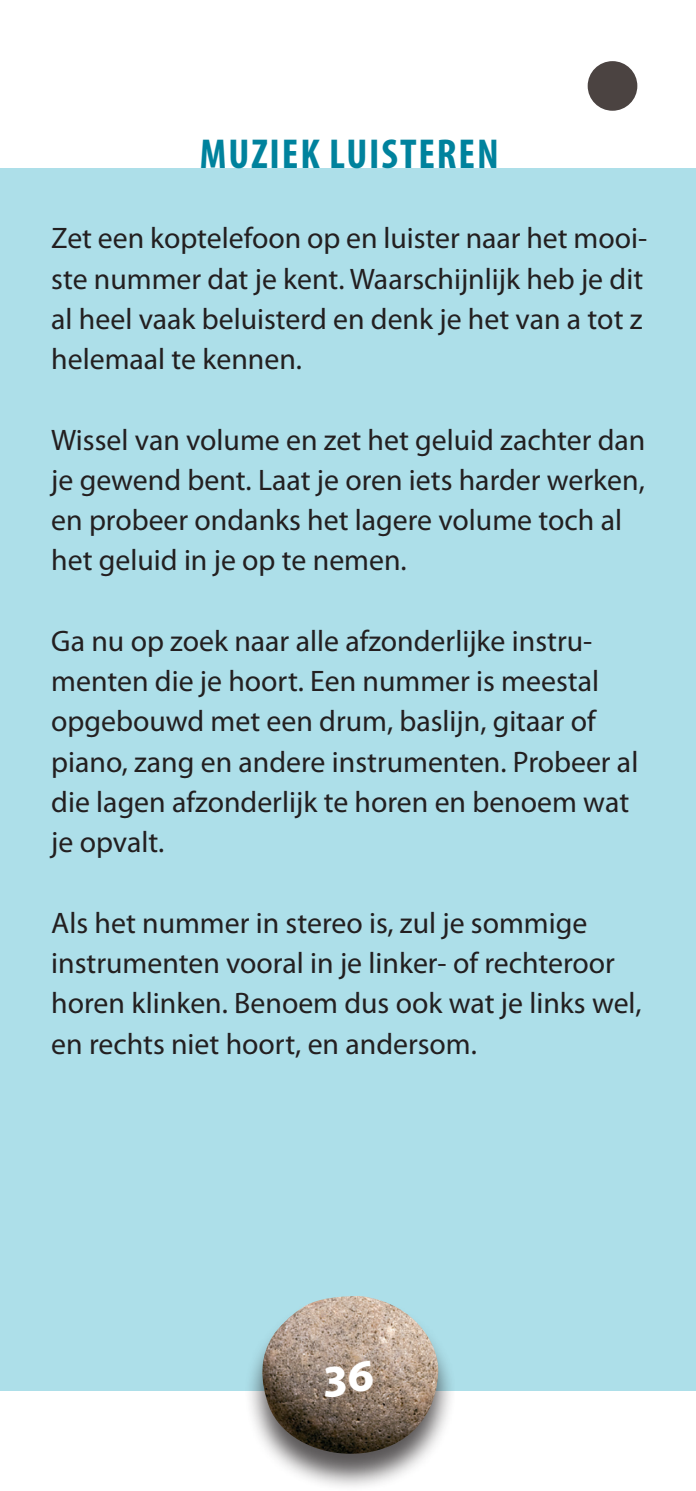
<style>
.page{position:relative;width:696px;height:1491px;background:#fff}
.page>*{position:absolute;margin:0;border:0;box-sizing:border-box;transform-origin:0 0}
.t1{font:700 49px "Myriad Pro";color:#fff}
.t2{font:700 condensed 42px "Myriad Pro";letter-spacing:.045em;color:#00829d}
.t3{font:29.75px/40.2px "Myriad Pro";color:#231f20}
</style>
<div class="page">
<div style="left:0;top:168px;width:695px;height:1223px;background:#addfe9"></div>
<div style="left:244px;top:1297px;width:213px;height:194px;background:#231f20;opacity:.75"></div>
<img style="left:257px;top:1296px;width:183px;height:167px">
<div style="left:587px;top:61px;width:50px;height:50px;background:#4b4341;border-radius:50%"></div>
<h2 class="t2" style="left:200px;top:128px;width:300px">MUZIEK LUISTEREN</h2>
<p class="t3" style="left:51px;top:218px;width:595px;text-align:justify">Zet een koptelefoon op en luister naar het mooi&shy;ste nummer dat je kent. Waarschijnlijk heb je dit al heel vaak beluisterd en denk je het van a tot z helemaal te kennen.</p>
<p class="t3" style="left:51px;top:419px;width:595px">Wissel van volume en zet het geluid zachter dan je gewend bent. Laat je oren iets harder werken, en probeer ondanks het lagere volume toch al het geluid in je op te nemen.</p>
<p class="t3" style="left:51px;top:620px;width:588px">Ga nu op zoek naar alle afzonderlijke instru&shy;menten die je hoort. Een nummer is meestal opgebouwd met een drum, baslijn, gitaar of piano, zang en andere instrumenten. Probeer al die lagen afzonderlijk te horen en benoem wat je opvalt.</p>
<p class="t3" style="left:51px;top:902px;width:591px">Als het nummer in stereo is, zul je sommige instrumenten vooral in je linker- of rechteroor horen klinken. Benoem dus ook wat je links wel, en rechts niet hoort, en andersom.</p>
<h1 class="t1" style="left:324px;top:1343px;width:52px">36</h1>
</div>
